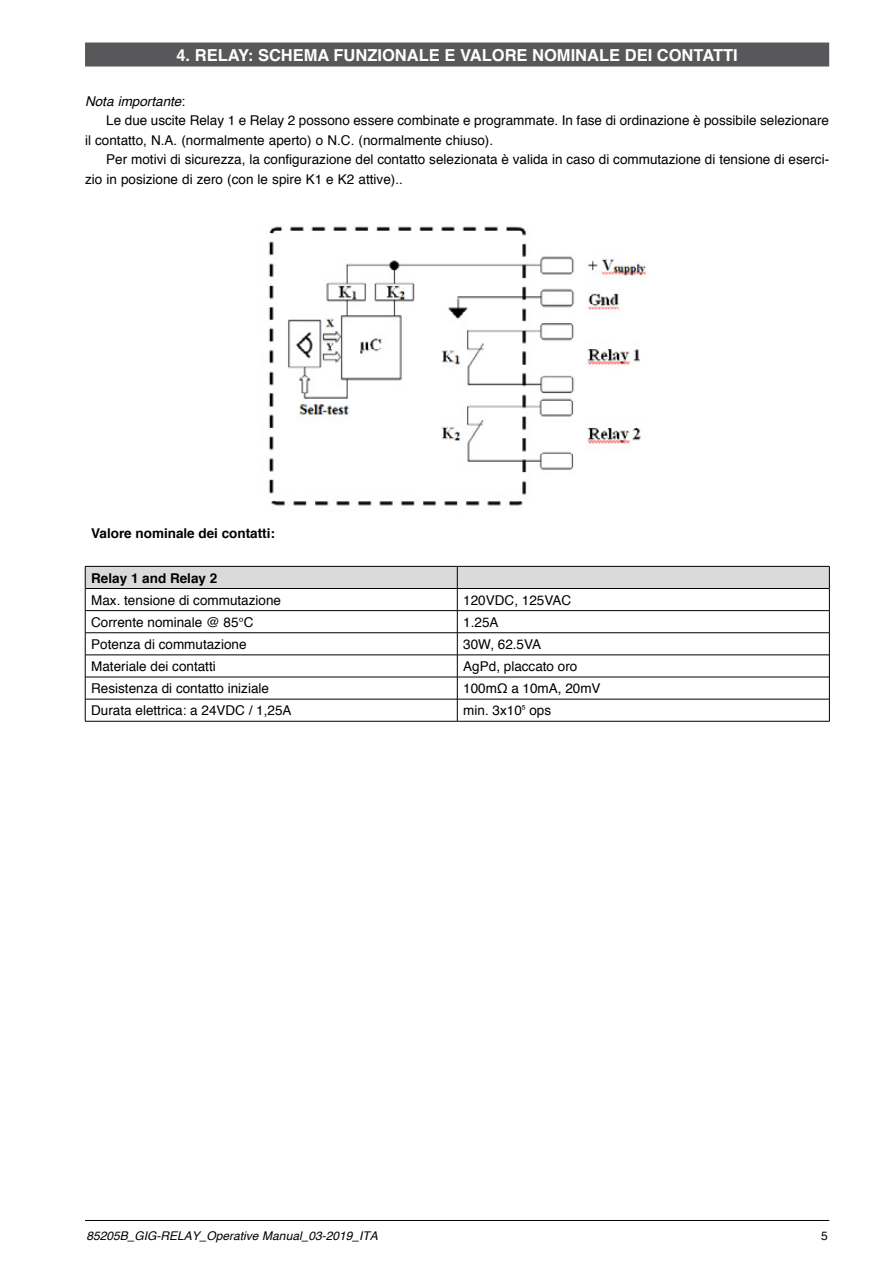
<style>
.page{position:relative;width:893px;height:1263px;background:#fff}
.page>*{position:absolute;margin:0;border:0;box-sizing:border-box;transform-origin:0 0}
.t1{font:700 16.5px "Helvetica";color:#fff}
.t2{font:13.5px "Helvetica";color:#000}
.t3{font:700 13.5px "Helvetica";color:#000}
.t4{font:italic 13.5px "Helvetica";color:#000}
.t5{font:italic 12px "Helvetica";color:#000}
.t6{font:12px "Helvetica";color:#000}
.s1{font-style:normal}
</style>
<div class="page">
<hr style="left:85px;top:1220px;width:744px;height:1px;background:#000">
<div style="left:85px;top:43px;width:744px;height:24px;background:#58585a"></div>
<hr style="left:85px;top:721px;width:372px;height:1px;background:#000">
<hr style="left:457px;top:721px;width:373px;height:1px;background:#000">
<svg style="left:85px;top:566px;width:745px;height:155px"></svg>
<img style="left:268px;top:226px;width:379px;height:280px">
<p class="t1" style="left:176px;top:42px;width:563px">4. RELAY: SCHEMA FUNZIONALE E VALORE NOMINALE DEI CONTATTI</p>
<p class="t4" style="left:85px;top:90px;width:102px">Nota importante<span class="s1">:</span></p>
<p class="t2" style="left:106px;top:110px;width:724px">Le due uscite Relay 1 e Relay 2 possono essere combinate e programmate. In fase di ordinazione è possibile selezionare</p>
<p class="t2" style="left:85px;top:129px;width:410px">il contatto, N.A. (normalmente aperto) o N.C. (normalmente chiuso).</p>
<p class="t2" style="left:106px;top:149px;width:724px">Per motivi di sicurezza, la configurazione del contatto selezionata è valida in caso di commutazione di tensione di eserci-</p>
<p class="t2" style="left:85px;top:168px;width:319px">zio in posizione di zero (con le spire K1 e K2 attive)..</p>
<p class="t3" style="left:91px;top:523px;width:185px">Valore nominale dei contatti:</p>
<p class="t3" style="left:91px;top:567px;width:128px">Relay 1 and Relay 2</p>
<p class="t2" style="left:91px;top:589px;width:191px">Max. tensione di commutazione</p>
<p class="t2" style="left:463px;top:589px;width:109px">120VDC, 125VAC</p>
<p class="t2" style="left:91px;top:612px;width:164px">Corrente nominale @ 85°C</p>
<p class="t2" style="left:463px;top:612px;width:37px">1.25A</p>
<p class="t2" style="left:91px;top:634px;width:157px">Potenza di commutazione</p>
<p class="t2" style="left:463px;top:634px;width:79px">30W, 62.5VA</p>
<p class="t2" style="left:91px;top:656px;width:126px">Materiale dei contatti</p>
<p class="t2" style="left:463px;top:656px;width:116px">AgPd, placcato oro</p>
<p class="t2" style="left:91px;top:678px;width:179px">Resistenza di contatto iniziale</p>
<p class="t2" style="left:463px;top:678px;width:139px">100mΩ a 10mA, 20mV</p>
<p class="t2" style="left:91px;top:700px;width:202px">Durata elettrica: a 24VDC / 1,25A</p>
<p class="t2" style="left:463px;top:700px;width:89px">min. 3x10⁵ ops</p>
<p class="t5" style="left:87px;top:1226px;width:293px">85205B_GIG-RELAY_Operative Manual_03-2019_ITA</p>
<p class="t6" style="left:821px;top:1226px;width:8px">5</p>
</div>
